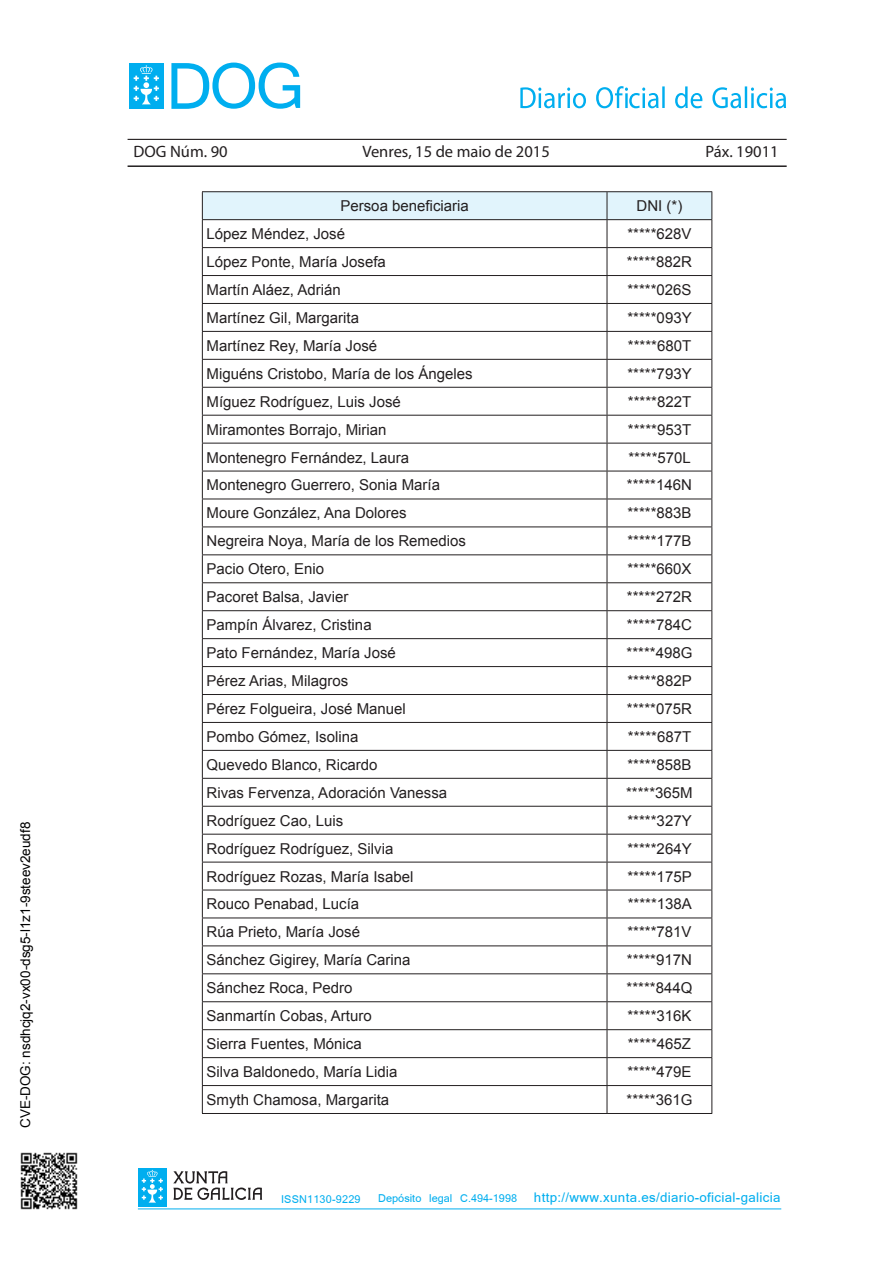
<style>
.page{position:relative;width:893px;height:1263px;background:#fff}
.page>*{position:absolute;margin:0;border:0;box-sizing:border-box;transform-origin:0 0}
.t1{font:21.15px "Kartika";letter-spacing:.015em;color:#00aeef}
.t2{font:16.5px "Myriad Pro";color:#231f20}
.t3{font:15px "Arial";color:#231f20}
.t4{font:13.5px "Arial";color:#000}
.s1{font-size:17.25px}
</style>
<div class="page">
<hr style="left:128px;top:139px;width:659px;height:1px;background:#231f20">
<hr style="left:128px;top:165px;width:659px;height:2px;background:#231f20">
<svg style="left:520px;top:86px;width:266px;height:22px"></svg>
<div style="left:129px;top:63px;width:35px;height:46px;background:#00aeef"></div>
<svg style="left:134px;top:65px;width:25px;height:39px"></svg>
<svg style="left:171px;top:63px;width:129px;height:46px"></svg>
<div style="left:138px;top:1168px;width:29px;height:38px;background:#00aeef"></div>
<svg style="left:142px;top:1170px;width:21px;height:32px"></svg>
<svg style="left:173px;top:1171px;width:89px;height:29px"></svg>
<hr style="left:138px;top:1208px;width:643px;height:1px;background:#00aeef">
<hr style="left:202px;top:191px;width:405px;height:1px;background:#231f20">
<hr style="left:607px;top:191px;width:105px;height:1px;background:#231f20">
<svg style="left:202px;top:192px;width:510px;height:921px"></svg>
<hr style="left:202px;top:1113px;width:405px;height:1px;background:#231f20">
<hr style="left:607px;top:1113px;width:105px;height:1px;background:#231f20">
<img style="left:20px;top:1152px;width:58px;height:58px">
<p class="t4" style="left:20px;top:1128px;width:308px;rotate:-90deg">CVE-DOG: nsdhcjq2-vx00-dsg5-l1z1-9steev2eudf8</p>
<p class="t2" style="left:134px;top:141px;width:96px">DOG Núm. 90</p>
<p class="t2" style="left:362px;top:141px;width:189px">Venres, 15 de maio de 2015</p>
<p class="t2" style="left:705px;top:141px;width:75px">Páx. 19011</p>
<p class="t3" style="left:340px;top:196px;width:130px">Persoa beneficiaria</p>
<p class="t3" style="left:636px;top:196px;width:47px">DNI (*)</p>
<p class="t3" style="left:207px;top:224px;width:140px">López Méndez, José</p>
<p class="t3" style="left:627px;top:224px;width:66px">*****628V</p>
<p class="t3" style="left:207px;top:252px;width:181px">López Ponte, María Josefa</p>
<p class="t3" style="left:627px;top:252px;width:67px">*****882R</p>
<p class="t3" style="left:207px;top:280px;width:136px">Martín Aláez, Adrián</p>
<p class="t3" style="left:627px;top:280px;width:66px">*****026S</p>
<p class="t3" style="left:207px;top:308px;width:154px">Martínez Gil, Margarita</p>
<p class="t3" style="left:627px;top:308px;width:66px">*****093Y</p>
<p class="t3" style="left:207px;top:336px;width:172px">Martínez Rey, María José</p>
<p class="t3" style="left:628px;top:336px;width:65px">*****680T</p>
<p class="t3" style="left:207px;top:364px;width:267px">Miguéns Cristobo, María de los Ángeles</p>
<p class="t3" style="left:627px;top:364px;width:66px">*****793Y</p>
<p class="t3" style="left:207px;top:392px;width:196px">Míguez Rodríguez, Luis José</p>
<p class="t3" style="left:628px;top:392px;width:65px">*****822T</p>
<p class="t3" style="left:207px;top:419px;width:182px">Miramontes Borrajo, Mirian</p>
<p class="t3" style="left:628px;top:419px;width:65px">*****953T</p>
<p class="t3" style="left:207px;top:447px;width:204px">Montenegro Fernández, Laura</p>
<p class="t3" style="left:628px;top:447px;width:64px">*****570L</p>
<p class="t3" style="left:207px;top:475px;width:235px">Montenegro Guerrero, Sonia María</p>
<p class="t3" style="left:627px;top:475px;width:67px">*****146N</p>
<p class="t3" style="left:207px;top:503px;width:202px">Moure González, Ana Dolores</p>
<p class="t3" style="left:627px;top:503px;width:66px">*****883B</p>
<p class="t3" style="left:207px;top:531px;width:261px">Negreira Noya, María de los Remedios</p>
<p class="t3" style="left:627px;top:531px;width:66px">*****177B</p>
<p class="t3" style="left:207px;top:559px;width:119px">Pacio Otero, Enio</p>
<p class="t3" style="left:627px;top:559px;width:66px">*****660X</p>
<p class="t3" style="left:207px;top:587px;width:143px">Pacoret Balsa, Javier</p>
<p class="t3" style="left:627px;top:587px;width:67px">*****272R</p>
<p class="t3" style="left:207px;top:615px;width:167px">Pampín Álvarez, Cristina</p>
<p class="t3" style="left:627px;top:615px;width:67px">*****784C</p>
<p class="t3" style="left:207px;top:643px;width:191px">Pato Fernández, María José</p>
<p class="t3" style="left:626px;top:643px;width:67px">*****498G</p>
<p class="t3" style="left:207px;top:671px;width:143px">Pérez Arias, Milagros</p>
<p class="t3" style="left:627px;top:671px;width:66px">*****882P</p>
<p class="t3" style="left:207px;top:699px;width:201px">Pérez Folgueira, José Manuel</p>
<p class="t3" style="left:627px;top:699px;width:67px">*****075R</p>
<p class="t3" style="left:207px;top:727px;width:153px">Pombo Gómez, Isolina</p>
<p class="t3" style="left:628px;top:727px;width:65px">*****687T</p>
<p class="t3" style="left:207px;top:755px;width:172px">Quevedo Blanco, Ricardo</p>
<p class="t3" style="left:627px;top:755px;width:66px">*****858B</p>
<p class="t3" style="left:207px;top:783px;width:242px">Rivas Fervenza, Adoración Vanessa</p>
<p class="t3" style="left:626px;top:783px;width:68px">*****365M</p>
<p class="t3" style="left:207px;top:810px;width:138px">Rodríguez Cao, Luis</p>
<p class="t3" style="left:627px;top:810px;width:66px">*****327Y</p>
<p class="t3" style="left:207px;top:838px;width:188px">Rodríguez Rodríguez, Silvia</p>
<p class="t3" style="left:627px;top:838px;width:66px">*****264Y</p>
<p class="t3" style="left:207px;top:866px;width:208px">Rodríguez Rozas, María Isabel</p>
<p class="t3" style="left:627px;top:866px;width:66px">*****175P</p>
<p class="t3" style="left:207px;top:894px;width:154px">Rouco Penabad, Lucía</p>
<p class="t3" style="left:628px;top:894px;width:66px">*****138A</p>
<p class="t3" style="left:207px;top:922px;width:155px">Rúa Prieto, María José</p>
<p class="t3" style="left:627px;top:922px;width:66px">*****781V</p>
<p class="t3" style="left:207px;top:950px;width:205px">Sánchez Gigirey, María Carina</p>
<p class="t3" style="left:627px;top:950px;width:67px">*****917N</p>
<p class="t3" style="left:207px;top:978px;width:147px">Sánchez Roca, Pedro</p>
<p class="t3" style="left:626px;top:978px;width:67px">*****844Q</p>
<p class="t3" style="left:207px;top:1006px;width:167px">Sanmartín Cobas, Arturo</p>
<p class="t3" style="left:627px;top:1006px;width:66px">*****316K</p>
<p class="t3" style="left:207px;top:1034px;width:157px">Sierra Fuentes, Mónica</p>
<p class="t3" style="left:628px;top:1034px;width:65px">*****465Z</p>
<p class="t3" style="left:207px;top:1062px;width:192px">Silva Baldonedo, María Lidia</p>
<p class="t3" style="left:627px;top:1062px;width:66px">*****479E</p>
<p class="t3" style="left:207px;top:1090px;width:184px">Smyth Chamosa, Margarita</p>
<p class="t3" style="left:626px;top:1090px;width:67px">*****361G</p>
<h1 class="t1" style="left:281px;top:1187px;width:501px"><span class="s1">ISSN1130-9229 Depósito legal C.494-1998</span> http://www.xunta.es/diario-oficial-galicia</h1>
</div>
